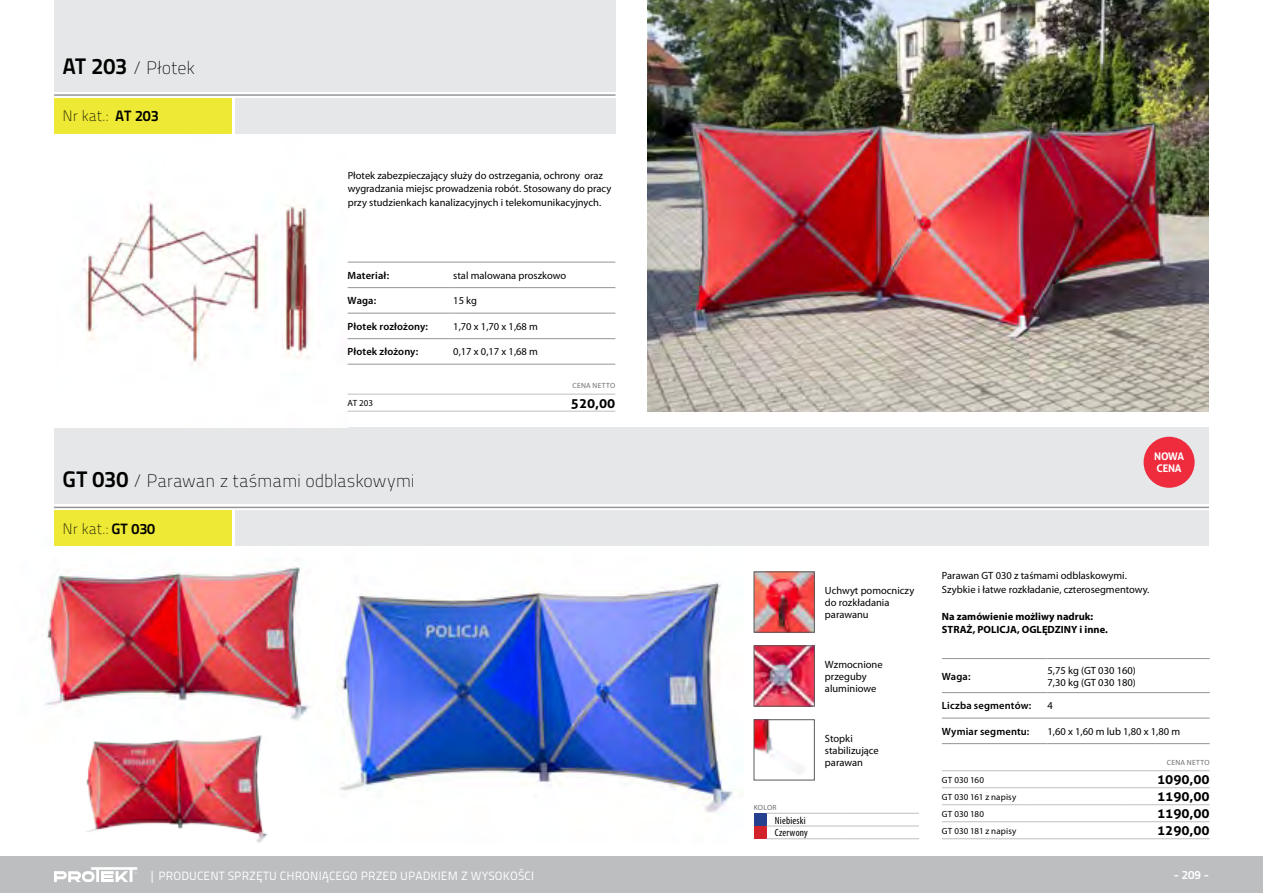
<style>
.page{position:relative;width:1263px;height:893px;background:#fff}
.page>*{position:absolute;margin:0;border:0;box-sizing:border-box;transform-origin:0 0}
.t1{font:18px "Titillium Maps 29 L 1 wt";letter-spacing:-.01em;color:#000}
.t2{font:15px "Titillium Maps 29 L 1 wt";color:#000}
.t3{font:700 13.5px "Aller";color:#000}
.t4{font:12px "Titillium Maps 29 L 400 wt";letter-spacing:.01em;color:#fff}
.t5{font:12px "Titillium Maps 29 L 800 wt";color:#fff}
.t6{font:10.5px/12px "Myriad Pro";color:#000}
.t7{font:600 10.5px "Myriad Pro";letter-spacing:.015em;color:#000}
.t8{font:700 10.5px/13.5px "Myriad Pro";color:#000}
.t9{font:condensed 10.5px/12.8px "Myriad Pro";letter-spacing:.015em;color:#000}
.t10{font:700 10.5px/12.6px "Aller";letter-spacing:-.025em;color:#fff}
.t11{font:9px "Myriad Pro";letter-spacing:.01em;color:#000}
.t12{font:7.5px "Myriad Pro";letter-spacing:.03em;color:#6d6e71}
.s1{font-family:"Titillium Maps 29 L 800 wt";font-size:22.5px}
.s2{font-family:"Titillium Maps 29 L 800 wt"}
</style>
<div class="page">
<div style="left:0;top:856px;width:1263px;height:37px;background:#bcbec0"></div>
<svg style="left:54px;top:867px;width:83px;height:15px"></svg>
<div style="left:54px;top:427px;width:1155px;height:77px;background:#e6e7e8"></div>
<div style="left:54px;top:0;width:561px;height:91px;background:#e6e7e8"></div>
<img style="left:336px;top:582px;width:397px;height:232px">
<img style="left:54px;top:133px;width:294px;height:279px">
<img style="left:45px;top:565px;width:265px;height:156px">
<img style="left:61px;top:710px;width:225px;height:133px">
<img style="left:756px;top:574px;width:57px;height:56px">
<div style="left:754px;top:572px;width:61px;height:60px;border:1px solid #58595b"></div>
<img style="left:756px;top:647px;width:57px;height:57px">
<div style="left:754px;top:645px;width:61px;height:61px;border:1px solid #58595b"></div>
<img style="left:756px;top:721px;width:48px;height:53px">
<div style="left:754px;top:719px;width:61px;height:61px;border:1px solid #58595b"></div>
<hr style="left:54px;top:94px;width:561px;height:2px;background:#939598">
<hr style="left:348px;top:262px;width:105px;height:1px;background:#939598">
<hr style="left:453px;top:262px;width:162px;height:1px;background:#939598">
<hr style="left:348px;top:287px;width:105px;height:1px;background:#939598">
<hr style="left:453px;top:287px;width:162px;height:1px;background:#939598">
<hr style="left:348px;top:313px;width:105px;height:1px;background:#939598">
<hr style="left:453px;top:313px;width:162px;height:1px;background:#939598">
<hr style="left:348px;top:338px;width:105px;height:1px;background:#939598">
<hr style="left:453px;top:338px;width:162px;height:1px;background:#939598">
<hr style="left:348px;top:364px;width:105px;height:1px;background:#939598">
<hr style="left:453px;top:364px;width:162px;height:1px;background:#939598">
<hr style="left:942px;top:658px;width:105px;height:1px;background:#939598">
<hr style="left:1047px;top:658px;width:163px;height:1px;background:#939598">
<hr style="left:942px;top:692px;width:105px;height:1px;background:#939598">
<hr style="left:1047px;top:692px;width:163px;height:1px;background:#939598">
<hr style="left:942px;top:718px;width:105px;height:1px;background:#939598">
<hr style="left:1047px;top:718px;width:163px;height:1px;background:#939598">
<hr style="left:942px;top:743px;width:105px;height:1px;background:#939598">
<hr style="left:1047px;top:743px;width:163px;height:1px;background:#939598">
<div style="left:754px;top:813px;width:12px;height:13px;background:#25408f"></div>
<div style="left:754px;top:826px;width:12px;height:13px;background:#d2232a"></div>
<hr style="left:766px;top:813px;width:76px;height:1px;background:#bcbec0">
<hr style="left:846px;top:813px;width:73px;height:1px;background:#bcbec0">
<hr style="left:766px;top:826px;width:76px;height:1px;background:#bcbec0">
<hr style="left:846px;top:826px;width:73px;height:1px;background:#bcbec0">
<hr style="left:766px;top:838px;width:76px;height:1px;background:#bcbec0">
<hr style="left:846px;top:838px;width:73px;height:1px;background:#bcbec0">
<div style="left:1143px;top:437px;width:51px;height:51px;background:#ee2c3e;border-radius:50%"></div>
<div style="left:235px;top:98px;width:380px;height:35px;background:#e6e7e8"></div>
<div style="left:235px;top:511px;width:974px;height:35px;background:#e6e7e8"></div>
<div style="left:54px;top:511px;width:178px;height:35px;background:#ede934"></div>
<div style="left:54px;top:98px;width:178px;height:35px;background:#ede934"></div>
<hr style="left:54px;top:507px;width:1155px;height:1px;background:#939598">
<img style="left:647px;top:0;width:562px;height:411px">
<hr style="left:942px;top:770px;width:88px;height:1px;background:#bcbec0">
<hr style="left:1030px;top:770px;width:96px;height:1px;background:#bcbec0">
<hr style="left:1126px;top:770px;width:84px;height:1px;background:#bcbec0">
<hr style="left:942px;top:787px;width:88px;height:1px;background:#bcbec0">
<hr style="left:1030px;top:787px;width:96px;height:1px;background:#bcbec0">
<hr style="left:1126px;top:787px;width:84px;height:1px;background:#bcbec0">
<hr style="left:942px;top:804px;width:88px;height:1px;background:#bcbec0">
<hr style="left:1030px;top:804px;width:96px;height:1px;background:#bcbec0">
<hr style="left:1126px;top:804px;width:84px;height:1px;background:#bcbec0">
<hr style="left:942px;top:821px;width:88px;height:1px;background:#bcbec0">
<hr style="left:1030px;top:821px;width:96px;height:1px;background:#bcbec0">
<hr style="left:1126px;top:821px;width:84px;height:1px;background:#bcbec0">
<hr style="left:942px;top:838px;width:88px;height:1px;background:#bcbec0">
<hr style="left:1030px;top:838px;width:96px;height:1px;background:#bcbec0">
<hr style="left:1126px;top:838px;width:84px;height:1px;background:#bcbec0">
<hr style="left:348px;top:394px;width:88px;height:1px;background:#bcbec0">
<hr style="left:436px;top:394px;width:96px;height:1px;background:#bcbec0">
<hr style="left:532px;top:394px;width:83px;height:1px;background:#bcbec0">
<hr style="left:348px;top:411px;width:88px;height:1px;background:#bcbec0">
<hr style="left:436px;top:411px;width:96px;height:1px;background:#bcbec0">
<hr style="left:532px;top:411px;width:83px;height:1px;background:#bcbec0">
<h1 class="t1" style="left:63px;top:55px;width:134px"><span class="s1">AT 203</span> / Płotek</h1>
<h2 class="t2" style="left:63px;top:106px;width:98px">Nr kat.: <span class="s2">AT 203</span></h2>
<p class="t6" style="left:348px;top:168px;width:265px;line-height:13.5px">Płotek zabezpieczający służy do ostrzegania, ochrony oraz wygradzania miejsc prowadzenia robót. Stosowany do pracy przy studzienkach kanalizacyjnych i telekomunikacyjnych.</p>
<p class="t7" style="left:348px;top:269px;width:43px">Materiał:</p>
<p class="t6" style="left:453px;top:269px;width:114px">stal malowana proszkowo</p>
<p class="t7" style="left:348px;top:294px;width:30px">Waga:</p>
<p class="t6" style="left:453px;top:295px;width:25px">15 kg</p>
<p class="t7" style="left:348px;top:320px;width:82px">Płotek rozłożony:</p>
<p class="t6" style="left:453px;top:320px;width:86px">1,70 x 1,70 x 1,68 m</p>
<p class="t7" style="left:348px;top:345px;width:72px">Płotek złożony:</p>
<p class="t6" style="left:453px;top:346px;width:86px">0,17 x 0,17 x 1,68 m</p>
<p class="t12" style="left:573px;top:381px;width:44px">CENA NETTO</p>
<p class="t11" style="left:348px;top:397px;width:27px">AT 203</p>
<p class="t3" style="left:571px;top:394px;width:46px">520,00</p>
<h1 class="t1" style="left:63px;top:468px;width:354px"><span class="s1">GT 030</span> / Parawan z taśmami odblaskowymi</h1>
<h2 class="t2" style="left:63px;top:518px;width:94px">Nr kat.: <span class="s2">GT 030</span></h2>
<p class="t10" style="left:1154px;top:450px;width:31px">NOWA<br>CENA</p>
<p class="t12" style="left:754px;top:802px;width:24px">KOLOR</p>
<p class="t9" style="left:775px;top:814px;width:34px">Niebieski<br>Czerwony</p>
<p class="t6" style="left:825px;top:584px;width:91px">Uchwyt pomocniczy do rozkładania parawanu</p>
<p class="t6" style="left:825px;top:658px;width:59px">Wzmocnione przeguby aluminiowe</p>
<p class="t6" style="left:825px;top:732px;width:55px">Stopki stabilizujące parawan</p>
<p class="t6" style="left:942px;top:569px;width:209px;line-height:13.5px">Parawan GT 030 z taśmami odblaskowymi.<br>Szybkie i łatwe rozkładanie, czterosegmentowy.</p>
<p class="t8" style="left:942px;top:609px;width:167px">Na zamówienie możliwy nadruk:<br>STRAŻ, POLICJA, OGLĘDZINY i inne.</p>
<p class="t7" style="left:942px;top:669px;width:30px">Waga:</p>
<p class="t6" style="left:1047px;top:664px;width:90px">5,75 kg (GT 030 160)<br>7,30 kg (GT 030 180)</p>
<p class="t7" style="left:942px;top:699px;width:91px">Liczba segmentów:</p>
<p class="t6" style="left:1047px;top:700px;width:7px">4</p>
<p class="t7" style="left:942px;top:725px;width:89px">Wymiar segmentu:</p>
<p class="t6" style="left:1047px;top:725px;width:134px">1,60 x 1,60 m lub 1,80 x 1,80 m</p>
<p class="t12" style="left:1167px;top:758px;width:44px">CENA NETTO</p>
<p class="t11" style="left:942px;top:774px;width:44px">GT 030 160</p>
<p class="t3" style="left:1157px;top:771px;width:54px">1090,00</p>
<p class="t11" style="left:942px;top:791px;width:76px">GT 030 161 z napisy</p>
<p class="t3" style="left:1157px;top:788px;width:54px">1190,00</p>
<p class="t11" style="left:942px;top:808px;width:44px">GT 030 180</p>
<p class="t3" style="left:1157px;top:805px;width:54px">1190,00</p>
<p class="t11" style="left:942px;top:825px;width:76px">GT 030 181 z napisy</p>
<p class="t3" style="left:1157px;top:822px;width:54px">1290,00</p>
<p class="t4" style="left:149px;top:866px;width:386px">| PRODUCENT SPRZĘTU CHRONIĄCEGO PRZED UPADKIEM Z WYSOKOŚCI</p>
<p class="t5" style="left:1174px;top:865px;width:37px">- 209 -</p>
</div>
